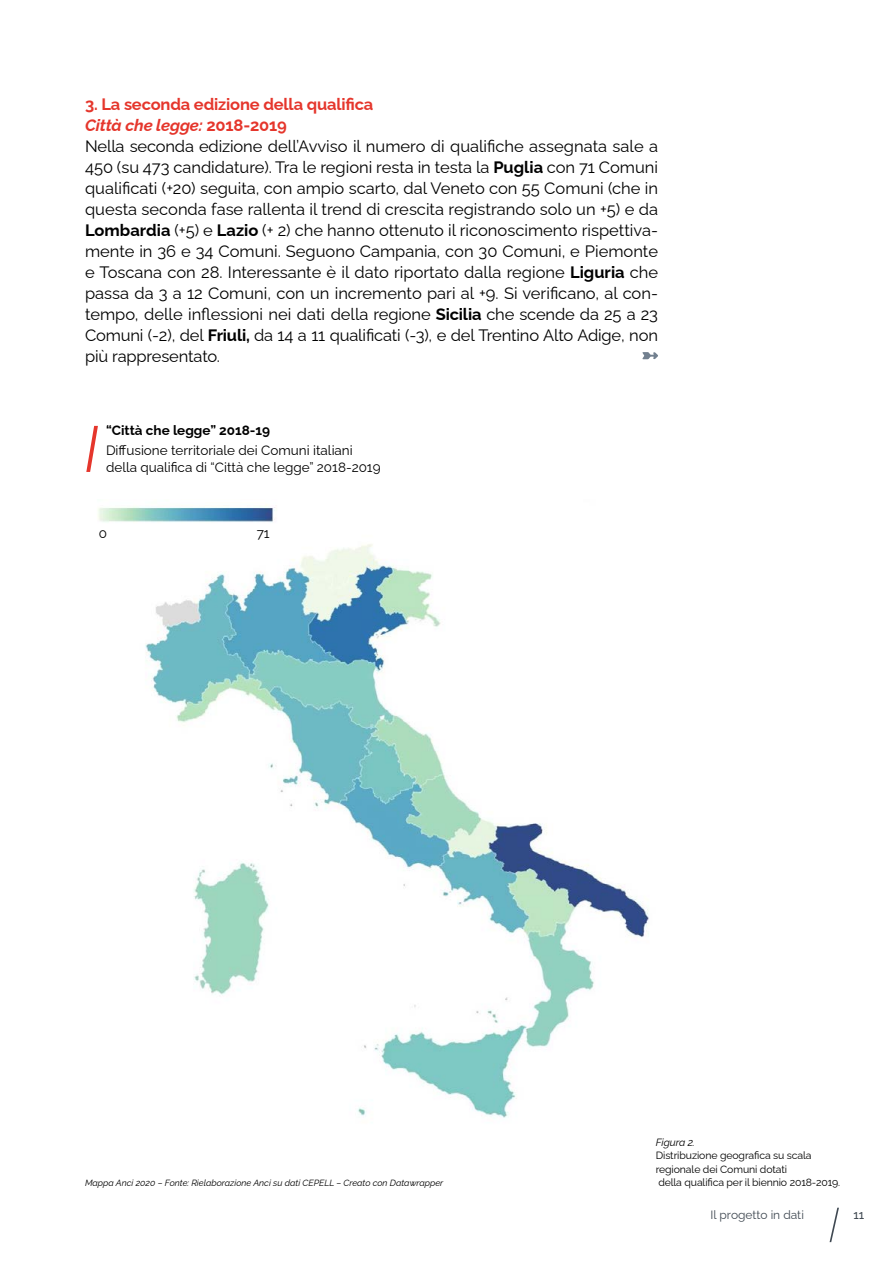
<style>
.page{position:relative;width:893px;height:1263px;background:#fff}
.page>*{position:absolute;margin:0;border:0;box-sizing:border-box;transform-origin:0 0}
.t1{font:16.5px/21px "Raleway";color:#000}
.t2{font:13.5px/17.2px "Raleway";color:#000}
.t3{font:700 13.5px "Raleway";color:#000}
.t4{font:12px "Raleway";color:#404952}
.t5{font:500 12px "Raleway";color:#404952}
.t6{font:10.5px/13.5px "Raleway";letter-spacing:-.01em;color:#000}
.t7{font:italic 10.5px "Raleway";letter-spacing:-.01em;color:#000}
.t8{font:italic 9px "Raleway";color:#000}
.s1{font-weight:700;color:#e5362c}
.s2{font-weight:700;font-style:italic;color:#e5362c}
.s3{font-weight:700}
</style>
<div class="page">
<svg style="left:830px;top:1208px;width:9px;height:34px"></svg>
<img style="left:98px;top:505px;width:551px;height:613px">
<svg style="left:86px;top:426px;width:12px;height:46px"></svg>
<svg style="left:642px;top:352px;width:16px;height:7px"></svg>
<p class="t1" style="left:85px;top:92px;width:574px"><span class="s1">3. La seconda edizione della qualifica<br></span><span class="s2">Città che legge:</span> <span class="s1">2018-2019<br></span>Nella seconda edizione dell’Avviso il numero di qualifiche assegnata sale a 450 (su 473 candidature). Tra le regioni resta in testa la <span class="s3">Puglia</span> con 71 Comuni qualificati (+20) seguita, con ampio scarto, dal Veneto con 55 Comuni (che in questa seconda fase rallenta il trend di crescita registrando solo un +5) e da <span class="s3">Lombardia</span> (+5) e <span class="s3">Lazio</span> (+ 2) che hanno ottenuto il riconoscimento rispettiva&shy;mente in 36 e 34 Comuni. Seguono Campania, con 30 Comuni, e Piemonte e Toscana con 28. Interessante è il dato riportato dalla regione <span class="s3">Liguria</span> che passa da 3 a 12 Comuni, con un incremento pari al +9. Si verificano, al con&shy;tempo, delle inflessioni nei dati della regione <span class="s3">Sicilia</span> che scende da 25 a 23<br>Comuni (-2), del <span class="s3">Friuli,</span> da 14 a 11 qualificati (-3), e del Trentino Alto Adige, non più rappresentato.</p>
<p class="t3" style="left:106px;top:420px;width:166px">“Città che legge” 2018-19</p>
<p class="t2" style="left:106px;top:440px;width:276px">Diffusione territoriale dei Comuni italiani della qualifica di “Città che legge” 2018-2019</p>
<p class="t2" style="left:99px;top:523px;width:10px">0</p>
<p class="t2" style="left:257px;top:523px;width:15px">71</p>
<p class="t7" style="left:656px;top:1134px;width:41px">Figura 2.</p>
<p class="t6" style="left:656px;top:1148px;width:157px">Distribuzione geografica su scala regionale dei Comuni dotati</p>
<p class="t8" style="left:85px;top:1176px;width:360px">Mappa Anci 2020 – Fonte: Rielaborazione Anci su dati CEPELL – Creato con Datawrapper</p>
<p class="t6" style="left:658px;top:1175px;width:183px">della qualifica per il biennio 2018-2019.</p>
<p class="t4" style="left:711px;top:1205px;width:95px">Il progetto in dati</p>
<p class="t5" style="left:853px;top:1205px;width:12px">11</p>
</div>
